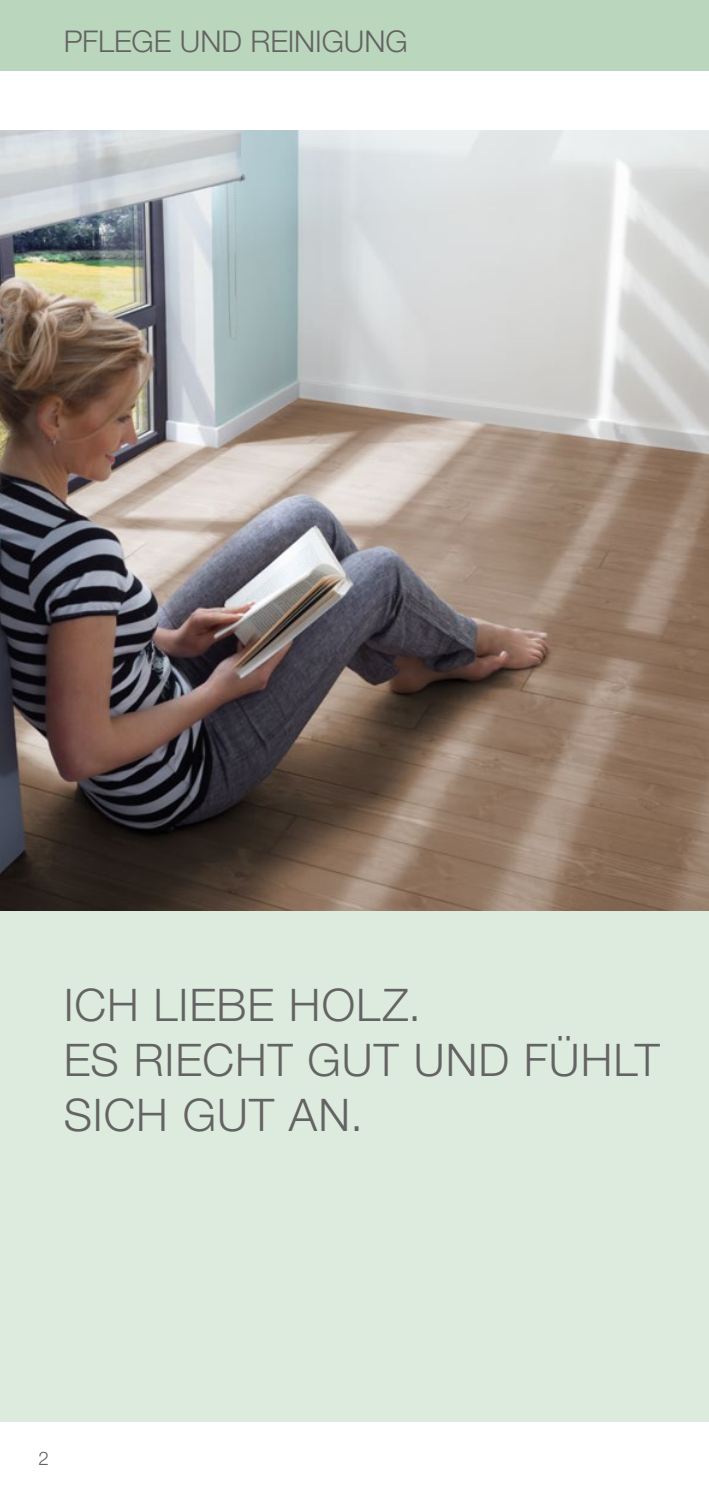
<style>
.page{position:relative;width:709px;height:1489px;background:#fff}
.page>*{position:absolute;margin:0;border:0;box-sizing:border-box;transform-origin:0 0}
.t1{font:300 45px/55px "Helvetica Neue";letter-spacing:.02em;color:#646363}
.t2{font:300 30px "Helvetica Neue";letter-spacing:-.005em;color:#646363}
.t3{font:300 18.75px "Helvetica Neue";color:#646363}
</style>
<div class="page">
<div style="left:0;top:0;width:709px;height:71px;background:#bad7bd"></div>
<img style="left:0;top:131px;width:709px;height:779px">
<div style="left:0;top:910px;width:709px;height:511px;background:#ddebdf"></div>
<p class="t2" style="left:64px;top:23px;width:345px">PFLEGE UND REINIGUNG</p>
<p class="t1" style="left:64px;top:976px;width:597px">ICH LIEBE HOLZ.<br>ES RIECHT GUT UND FÜHLT<br>SICH GUT AN.</p>
<p class="t3" style="left:38px;top:1446px;width:12px">2</p>
</div>
